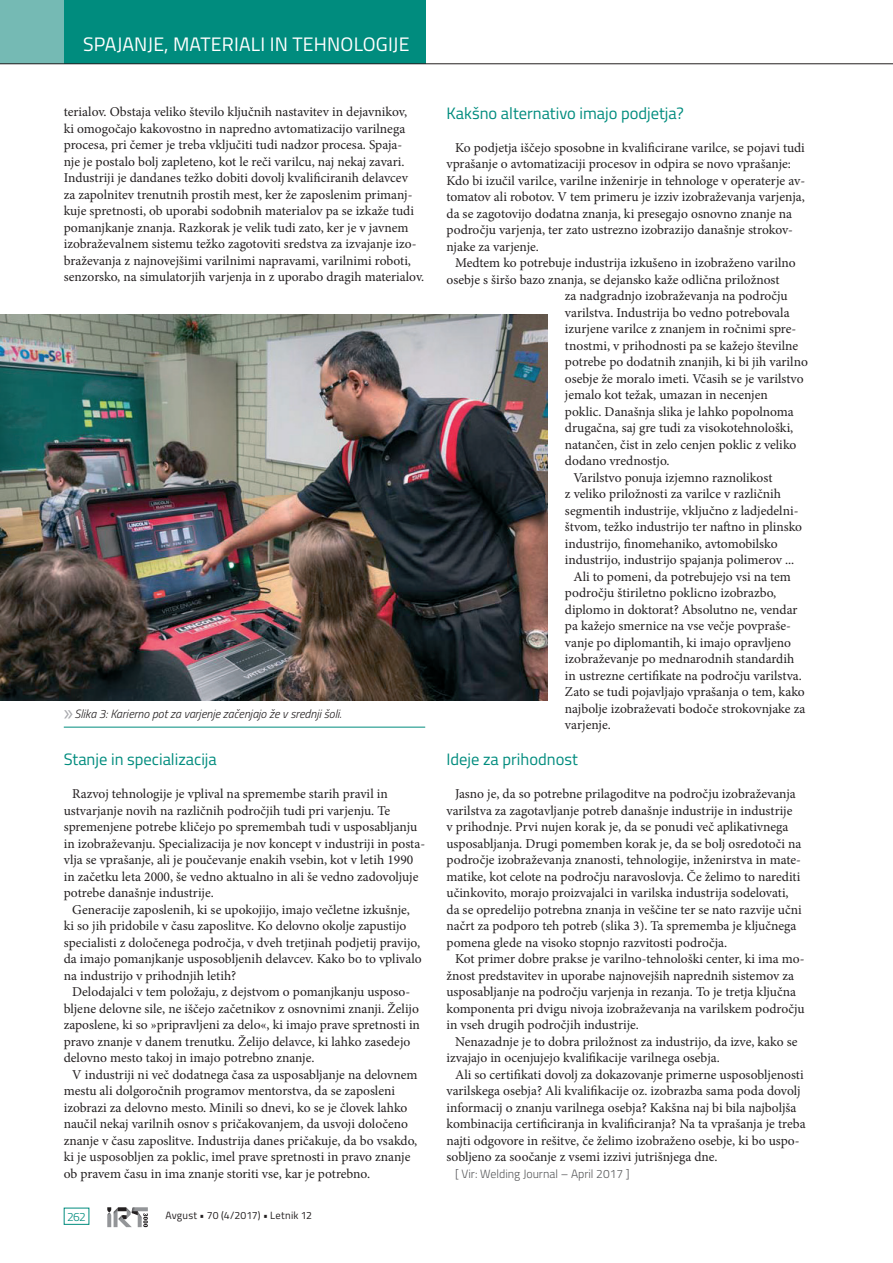
<style>
.page{position:relative;width:893px;height:1263px;background:#fff}
.page>*{position:absolute;margin:0;border:0;box-sizing:border-box;transform-origin:0 0}
.t1{font:19.5px "Titillium";letter-spacing:.01em;color:#fff}
.t2{font:16.5px "Titillium";color:#008c7e}
.t3{font:13.5px/16.5px "Minion Pro";color:#231f20}
.t4{font:italic 300 12px "Titillium";color:#231f20}
.t5{font:300 12px "Titillium";color:#57585a}
.t6{font:300 12px "Titillium";color:#008c7e}
.t7{font:10.5px "Titillium";letter-spacing:.015em;color:#231f20}
.s1{font-family:"Myriad Pro";font-weight:400;font-style:normal;font-size:22.5px;color:#a8a9ad}
</style>
<div class="page">
<svg style="left:107px;top:1207px;width:41px;height:20px"></svg>
<div style="left:64px;top:1208px;width:25px;height:17px;border:1px solid #008c7e"></div>
<div style="left:64px;top:0;width:361px;height:64px;background:#008c7e"></div>
<div style="left:0;top:0;width:64px;height:64px;background:#75bab4"></div>
<img style="left:0;top:315px;width:548px;height:386px">
<hr style="left:64px;top:727px;width:361px;height:1px;background:#008c7e">
<hr style="left:0;top:63px;width:893px;height:1px;background:#231f20">
<h1 class="t1" style="left:83px;top:30px;width:101px">Spajanje, materiali</h1>
<h1 class="t1" style="left:270px;top:30px;width:35px">in tehnologi</h1>
<h1 class="t1" style="left:393px;top:30px;width:16px">je</h1>
<p class="t3" style="left:64px;top:104px;width:362px">terialov. Obstaja veliko število ključnih nastavitev in dejavnikov,<br>ki omogočajo kakovostno in napredno avtomatizacijo varilnega procesa, pri čemer je treba vključiti tudi nadzor procesa. Spaja-<br>nje je postalo bolj zapleteno, kot le reči varilcu, naj nekaj zavari.<br>Industriji je dandanes težko dobiti dovolj kvalificiranih delavcev<br>za zapolnitev trenutnih prostih mest, ker že zaposlenim primanj&shy;kuje spretnosti, ob uporabi sodobnih materialov pa se izkaže tudi pomanjkanje znanja. Razkorak je velik tudi zato, ker je v javnem izobraževalnem sistemu težko zagotoviti sredstva za izvajanje izo&shy;braževanja z najnovejšimi varilnimi napravami, varilnimi roboti, senzorsko, na simulatorjih varjenja in z uporabo dragih materialov.</p>
<p class="t4" style="left:64px;top:705px;width:279px"><span class="s1">»</span>Slika 3: Karierno pot za varjenje začenjajo že v srednji šoli.</p>
<p class="t2" style="left:64px;top:747px;width:155px">Stanje in specializacija</p>
<p class="t3" style="left:64px;top:786px;width:363px;text-indent:9px">Razvoj tehnologije je vplival na spremembe starih pravil in ustvarjanje novih na različnih področjih tudi pri varjenju. Te spremenjene potrebe kličejo po spremembah tudi v usposabljanju in izobraževanju. Specializacija je nov koncept v industriji in posta&shy;vlja se vprašanje, ali je poučevanje enakih vsebin, kot v letih 1990 in začetku leta 2000, še vedno aktualno in ali še vedno zadovoljuje potrebe današnje industrije.</p>
<p class="t3" style="left:64px;top:901px;width:359px;text-indent:9px">Generacije zaposlenih, ki se upokojijo, imajo večletne izkušnje, ki so jih pridobile v času zaposlitve. Ko delovno okolje zapustijo specialisti z določenega področja, v dveh tretjinah podjetij pravijo, da imajo pomanjkanje usposobljenih delavcev. Kako bo to vplivalo na industrijo v prihodnjih letih?</p>
<p class="t3" style="left:64px;top:984px;width:358px;text-indent:9px">Delodajalci v tem položaju, z dejstvom o pomanjkanju usposo&shy;bljene delovne sile, ne iščejo začetnikov z osnovnimi znanji. Želijo zaposlene, ki so »pripravljeni za delo«, ki imajo prave spretnosti in pravo znanje v danem trenutku. Želijo delavce, ki lahko zasedejo delovno mesto takoj in imajo potrebno znanje.</p>
<p class="t3" style="left:64px;top:1066px;width:355px;text-indent:9px">V industriji ni več dodatnega časa za usposabljanje na delovnem mestu ali dolgoročnih programov mentorstva, da se zaposleni izobrazi za delovno mesto. Minili so dnevi, ko se je človek lahko naučil nekaj varilnih osnov s pričakovanjem, da usvoji določeno znanje v času zaposlitve. Industrija danes pričakuje, da bo vsakdo, ki je usposobljen za poklic, imel prave spretnosti in pravo znanje ob pravem času in ima znanje storiti vse, kar je potrebno.</p>
<p class="t6" style="left:67px;top:1208px;width:20px">262</p>
<p class="t7" style="left:165px;top:1208px;width:148px">Avgust • 70 (4/2017) • Letnik 12</p>
<p class="t2" style="left:446px;top:101px;width:239px">Kakšno alternativo imajo podjetja?</p>
<p class="t3" style="left:446px;top:139px;width:360px;text-indent:9px">Ko podjetja iščejo sposobne in kvalificirane varilce, se pojavi tudi vprašanje o avtomatizaciji procesov in odpira se novo vprašanje:<br>Kdo bi izučil varilce, varilne inženirje in tehnologe v operaterje av&shy;tomatov ali robotov. V tem primeru je izziv izobraževanja varjenja, da se zagotovijo dodatna znanja, ki presegajo osnovno znanje na področju varjenja, ter zato ustrezno izobrazijo današnje strokov&shy;njake za varjenje.</p>
<p class="t3" style="left:455px;top:255px;width:342px">Medtem ko potrebuje industrija izkušeno in izobraženo varilno</p>
<p class="t3" style="left:446px;top:271px;width:335px">osebje s širšo bazo znanja, se dejansko kaže odlična priložnost</p>
<p class="t3" style="left:565px;top:288px;width:224px">za nadgradnjo izobraževanja na področju</p>
<p class="t3" style="left:565px;top:304px;width:226px">varilstva. Industrija bo vedno potrebovala</p>
<p class="t3" style="left:565px;top:321px;width:233px">izurjene varilce z znanjem in ročnimi spre-</p>
<p class="t3" style="left:565px;top:337px;width:235px">tnostmi, v prihodnosti pa se kažejo številne</p>
<p class="t3" style="left:565px;top:354px;width:244px">potrebe po dodatnih znanjih, ki bi jih varilno</p>
<p class="t3" style="left:565px;top:370px;width:240px">osebje že moralo imeti. Včasih se je varilstvo</p>
<p class="t3" style="left:565px;top:387px;width:204px">jemalo kot težak, umazan in necenjen</p>
<p class="t3" style="left:565px;top:403px;width:230px">poklic. Današnja slika je lahko popolnoma</p>
<p class="t3" style="left:565px;top:420px;width:230px">drugačna, saj gre tudi za visokotehnološki,</p>
<p class="t3" style="left:565px;top:436px;width:233px">natančen, čist in zelo cenjen poklic z veliko</p>
<p class="t3" style="left:565px;top:453px;width:106px">dodano vrednostjo.</p>
<p class="t3" style="left:573px;top:469px;width:200px">Varilstvo ponuja izjemno raznolikost</p>
<p class="t3" style="left:565px;top:486px;width:218px">z veliko priložnosti za varilce v različnih</p>
<p class="t3" style="left:565px;top:502px;width:235px">segmentih industrije, vključno z ladjedelni-</p>
<p class="t3" style="left:565px;top:519px;width:239px">štvom, težko industrijo ter naftno in plinsko</p>
<p class="t3" style="left:565px;top:535px;width:214px">industrijo, finomehaniko, avtomobilsko</p>
<p class="t3" style="left:565px;top:552px;width:231px">industrijo, industrijo spajanja polimerov ...</p>
<p class="t3" style="left:573px;top:568px;width:219px">Ali to pomeni, da potrebujejo vsi na tem</p>
<p class="t3" style="left:565px;top:585px;width:213px">področju štiriletno poklicno izobrazbo,</p>
<p class="t3" style="left:565px;top:601px;width:234px">diplomo in doktorat? Absolutno ne, vendar</p>
<p class="t3" style="left:565px;top:618px;width:227px">pa kažejo smernice na vse večje povpraše-</p>
<p class="t3" style="left:565px;top:634px;width:228px">vanje po diplomantih, ki imajo opravljeno</p>
<p class="t3" style="left:565px;top:651px;width:231px">izobraževanje po mednarodnih standardih</p>
<p class="t3" style="left:565px;top:667px;width:238px">in ustrezne certifikate na področju varilstva.</p>
<p class="t3" style="left:565px;top:684px;width:241px">Zato se tudi pojavljajo vprašanja o tem, kako</p>
<p class="t3" style="left:565px;top:700px;width:242px">najbolje izobraževati bodoče strokovnjake za</p>
<p class="t3" style="left:565px;top:717px;width:47px">varjenje.</p>
<p class="t2" style="left:446px;top:747px;width:133px">Ideje za prihodnost</p>
<p class="t3" style="left:446px;top:786px;width:357px;text-indent:9px">Jasno je, da so potrebne prilagoditve na področju izobraževanja varilstva za zagotavljanje potreb današnje industrije in industrije v prihodnje. Prvi nujen korak je, da se ponudi več aplikativnega usposabljanja. Drugi pomemben korak je, da se bolj osredotoči na področje izobraževanja znanosti, tehnologije, inženirstva in mate&shy;matike, kot celote na področju naravoslovja. Če želimo to narediti učinkovito, morajo proizvajalci in varilska industrija sodelovati, da se opredelijo potrebna znanja in veščine ter se nato razvije učni načrt za podporo teh potreb (slika 3). Ta sprememba je ključnega pomena glede na visoko stopnjo razvitosti področja.</p>
<p class="t3" style="left:446px;top:951px;width:360px;text-indent:9px">Kot primer dobre prakse je varilno-tehnološki center, ki ima mo&shy;žnost predstavitev in uporabe najnovejših naprednih sistemov za usposabljanje na področju varjenja in rezanja. To je tretja ključna komponenta pri dvigu nivoja izobraževanja na varilskem področju in vseh drugih področjih industrije.</p>
<p class="t3" style="left:446px;top:1033px;width:353px;text-indent:9px">Nenazadnje je to dobra priložnost za industrijo, da izve, kako se izvajajo in ocenjujejo kvalifikacije varilnega osebja.</p>
<p class="t3" style="left:446px;top:1066px;width:361px;text-indent:9px">Ali so certifikati dovolj za dokazovanje primerne usposobljenosti varilskega osebja? Ali kvalifikacije oz. izobrazba sama poda dovolj informacij o znanju varilnega osebja? Kakšna naj bi bila najboljša kombinacija certificiranja in kvalificiranja? Na ta vprašanja je treba najti odgovore in rešitve, če želimo izobraženo osebje, ki bo uspo&shy;sobljeno za soočanje z vsemi izzivi jutrišnjega dne.</p>
<p class="t5" style="left:455px;top:1165px;width:176px">[ Vir: Welding Journal – April 2017 ]</p>
</div>
